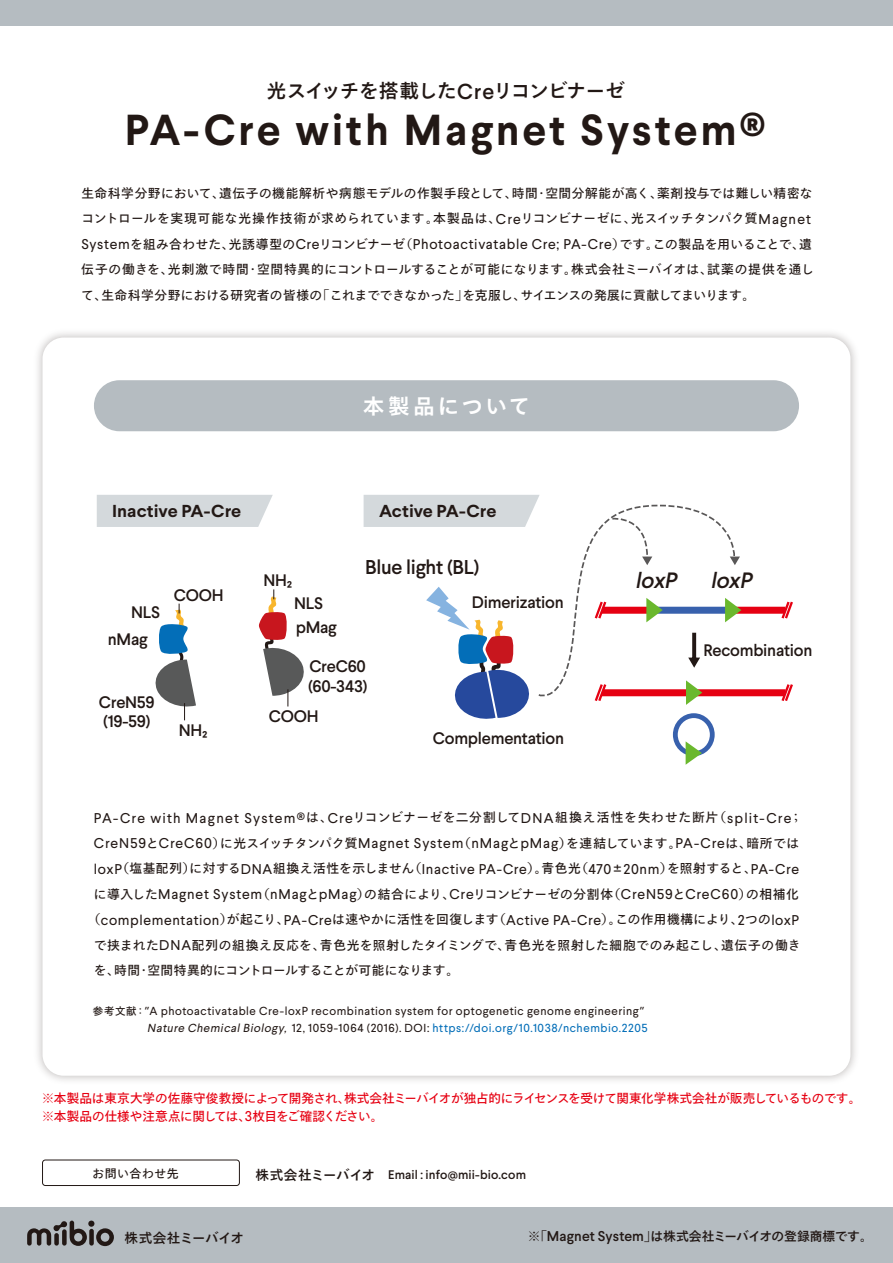
<style>
.page{position:relative;width:893px;height:1263px;background:#fff}
.page>*{position:absolute;margin:0;border:0;box-sizing:border-box;transform-origin:0 0}
.t1{font:700 43.35px "Larsseit";letter-spacing:.065em;color:#221815}
.t2{font:italic 500 22.2px "Larsseit";color:#221815}
.t3{font:700 21.15px "Tazugane Gothic Std N";color:#fff}
.t4{font:500 19.95px "Larsseit";letter-spacing:-.015em;color:#221815}
.t5{font:500 19.5px "Tazugane Gothic Std N";letter-spacing:-.035em;color:#221815}
.t6{font:700 17.4px "Larsseit";color:#221815;scale:1.05 1}
.t7{font:500 16.65px/19.5px "Larsseit";letter-spacing:-.015em;color:#221815}
.t8{font:14.1px/25.5px "Larsseit";letter-spacing:.06em;color:#221815}
.t9{font:500 13.5px "Tazugane Gothic Std N";letter-spacing:-.03em;color:#221815}
.t10{font:12.75px/25.5px "Tazugane Gothic Std N";letter-spacing:.025em;color:#221815}
.t11{font:12.75px/18px "Tazugane Gothic Std N";letter-spacing:-.025em;color:#e60012}
.t12{font:500 12.75px "Tazugane Gothic Std N";letter-spacing:-.015em;color:#221815}
.t13{font:500 12.45px "Larsseit";letter-spacing:.01em;color:#221815}
.t14{font:12px "Tazugane Gothic Std N";letter-spacing:.035em;color:#221815}
.t15{font:11.7px/17px "Larsseit";letter-spacing:.05em;color:#221815;text-align:right}
.s1{font-family:"Larsseit";font-size:21.6px}
.s2{font-family:"Larsseit";font-size:14.1px}
.s3{font-size:21px}
.s4{font-family:"Tazugane Gothic Std N";font-size:12.75px}
.s5{font-family:"Tazugane Gothic Std N";font-size:10.5px}
.s6{font-style:italic}
.s7{color:#036eb8}
</style>
<div class="page">
<div style="left:0;top:1208px;width:893px;height:55px;background:#b5bcc1"></div>
<div style="left:0;top:0;width:893px;height:26px;background:#b5bcc1"></div>
<img style="left:37px;top:332px;width:819px;height:749px">
<div style="left:43px;top:337px;width:807px;height:739px;background:#fff;border-radius:21px"></div>
<div style="left:94px;top:380px;width:705px;height:51px;background:#b5bcc1;border-radius:26px"></div>
<div style="left:97px;top:495px;width:176px;height:32px;background:#d4d9dc"></div>
<div style="left:42px;top:1159px;width:198px;height:27px;border:1px solid #221815;border-radius:3px"></div>
<svg style="left:27px;top:1220px;width:87px;height:26px"></svg>
<div style="left:673px;top:713px;width:42px;height:43px;border:5px solid #3861ad;border-radius:50%"></div>
<svg style="left:686px;top:741px;width:16px;height:24px"></svg>
<svg style="left:364px;top:495px;width:429px;height:226px"></svg>
<svg style="left:155px;top:604px;width:41px;height:116px"></svg>
<svg style="left:259px;top:589px;width:45px;height:117px"></svg>
<h3 class="t5" style="left:267px;top:77px;width:360px">光スイッチを搭載した<span class="s1">Cre</span>リコンビナーゼ</h3>
<h1 class="t1" style="left:125px;top:101px;width:642px">PA-Cre with Magnet System®</h1>
<p class="t10" style="left:81px;top:181px;width:734px">生命科学分野において、遺伝子の機能解析や病態モデルの作製手段として、時間・空間分解能が高く、薬剤投与では難しい精密なコントロールを実現可能な光操作技術が求められています。本製品は、<span class="s2">Cre</span>リコンビナーゼに、光スイッチタンパク質<span class="s2">Magnet System</span>を組み合わせた、光誘導型の<span class="s2">Cre</span>リコンビナーゼ（<span class="s2">Photoactivatable Cre; PA-Cre</span>）です。この製品を用いることで、遺伝子の働きを、光刺激で時間・空間特異的にコントロールすることが可能になります。株式会社ミーバイオは、試薬の提供を通して、生命科学分野における研究者の皆様の「これまでできなかった」を克服し、サイエンスの発展に貢献してまいります。</p>
<h3 class="t3" style="left:363px;top:391px;width:168px"><span class="s3">本製品</span>について</h3>
<h3 class="t6" style="left:112px;top:499px;width:124px">Inactive PA-Cre</h3>
<h3 class="t6" style="left:379px;top:499px;width:113px">Active PA-Cre</h3>
<h3 class="t7" style="left:131px;top:602px;width:30px">NLS</h3>
<h3 class="t7" style="left:108px;top:629px;width:41px">nMag</h3>
<h3 class="t7" style="left:174px;top:585px;width:51px">COOH</h3>
<h3 class="t7" style="left:99px;top:692px;width:57px">CreN59 (19-59)</h3>
<h3 class="t7" style="left:179px;top:720px;width:30px">NH2</h3>
<h3 class="t7" style="left:264px;top:571px;width:30px">NH2</h3>
<h3 class="t7" style="left:294px;top:593px;width:30px">NLS</h3>
<h3 class="t7" style="left:296px;top:618px;width:43px">pMag</h3>
<h3 class="t4" style="left:365px;top:554px;width:116px">Blue light (BL)</h3>
<h3 class="t7" style="left:472px;top:592px;width:93px">Dimerization</h3>
<h3 class="t7" style="left:308px;top:657px;width:61px">CreC60 (60-343)</h3>
<h3 class="t7" style="left:269px;top:706px;width:51px">COOH</h3>
<h3 class="t7" style="left:433px;top:728px;width:133px">Complementation</h3>
<h2 class="t2" style="left:635px;top:566px;width:48px">loxP</h2>
<h2 class="t2" style="left:710px;top:566px;width:48px">loxP</h2>
<h3 class="t7" style="left:703px;top:640px;width:110px">Recombination</h3>
<p class="t8" style="left:94px;top:805px;width:710px">PA-Cre with Magnet System®<span class="s4">は、</span>Cre<span class="s4">リコンビナーゼを二分割して</span>DNA<span class="s4">組換え活性を失わせた断片（</span>split-Cre<span class="s4">；<br></span>CreN59<span class="s4">と</span>CreC60<span class="s4">）に光スイッチタンパク質</span>Magnet System<span class="s4">（</span>nMag<span class="s4">と</span>pMag<span class="s4">）を連結しています。</span>PA-Cre<span class="s4">は、暗所では</span></p>
<p class="t10" style="left:94px;top:857px;width:707px"><span class="s2">loxP</span>（塩基配列）に対する<span class="s2">DNA</span>組換え活性を示しません（<span class="s2">Inactive PA-Cre</span>）。青色光（<span class="s2">470</span>±<span class="s2">20nm</span>）を照射すると、<span class="s2">PA-Cre</span></p>
<p class="t8" style="left:88px;top:881px;width:713px;text-align:center"><span class="s4">に導入した</span>Magnet System<span class="s4">（</span>nMag<span class="s4">と</span>pMag<span class="s4">）の結合により、</span>Cre<span class="s4">リコンビナーゼの分割体（</span>CreN59<span class="s4">と</span>CreC60<span class="s4">）の相補化（</span>complementation<span class="s4">）が起こり、</span>PA-Cre<span class="s4">は速やかに活性を回復します（</span>Active PA-Cre<span class="s4">）。この作用機構により、</span>2<span class="s4">つの</span>loxP</p>
<p class="t10" style="left:94px;top:933px;width:708px">で挟まれた<span class="s2">DNA</span>配列の組換え反応を、青色光を照射したタイミングで、青色光を照射した細胞でのみ起こし、遺伝子の働きを、時間・空間特異的にコントロールすることが可能になります。</p>
<p class="t15" style="left:93px;top:1002px;width:556px"><span class="s5">参考文献：”</span>A photoactivatable Cre-loxP recombination system for optogenetic genome engineering<span class="s5">”<br></span><span class="s6">Nature ChemicalBiology,</span> 12, 1059-1064 (2016). DOI: <span class="s7">https://doi.org/10.1038/nchembio.2205</span></p>
<p class="t11" style="left:42px;top:1090px;width:821px">※本製品は東京大学の佐藤守俊教授によって開発され、株式会社ミーバイオが独占的にライセンスを受けて関東化学株式会社が販売しているものです。※本製品の仕様や注意点に関しては、<span class="s2">3</span>枚目をご確認ください。</p>
<p class="t14" style="left:92px;top:1165px;width:88px">お問い合わせ先</p>
<p class="t9" style="left:256px;top:1165px;width:121px">株式会社ミーバイオ</p>
<p class="t13" style="left:388px;top:1166px;width:139px">Email : info@mii-bio.com</p>
<p class="t9" style="left:125px;top:1228px;width:121px">株式会社ミーバイオ</p>
<p class="t12" style="left:528px;top:1227px;width:346px">※「<span class="s2">Magnet System</span>」は株式会社ミーバイオの登録商標です。</p>
</div>
